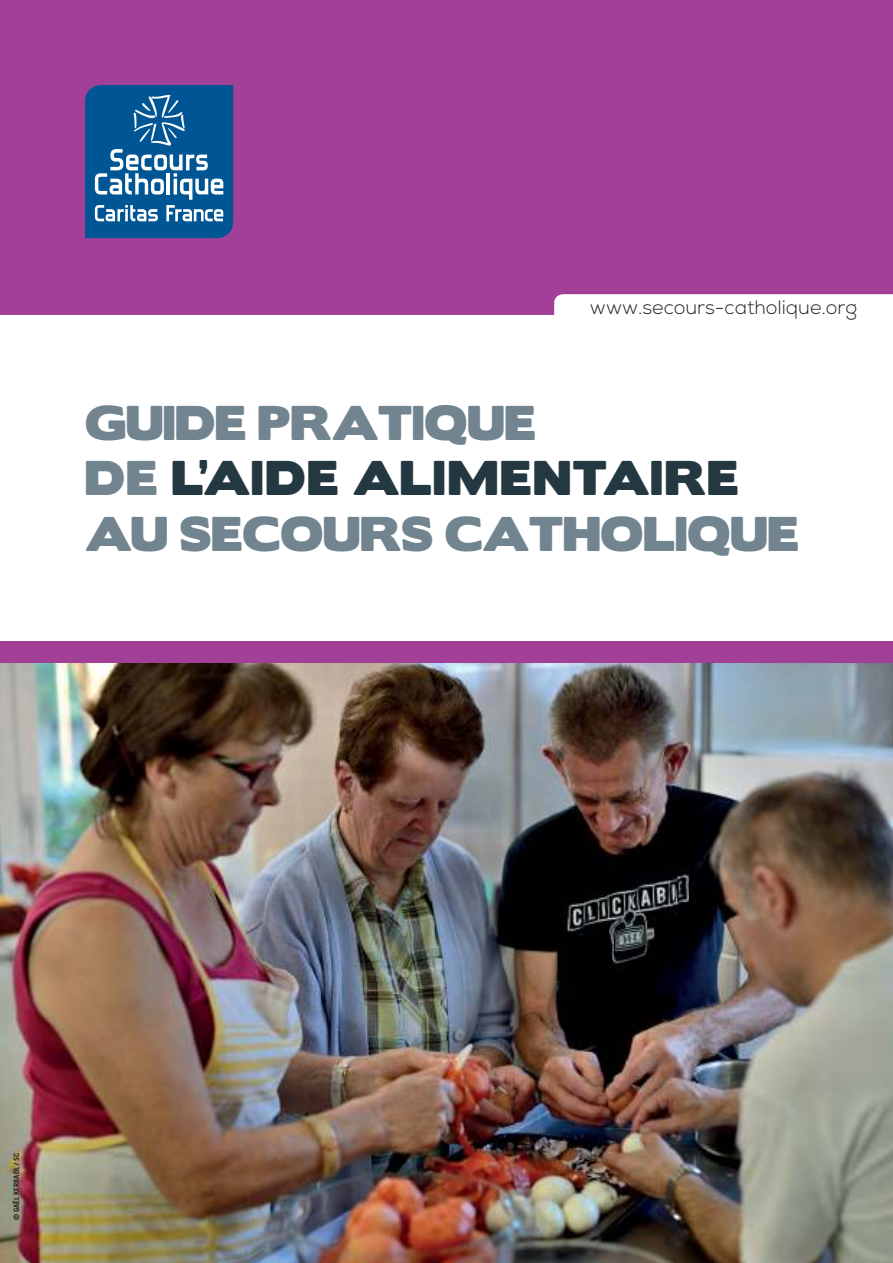
<style>
.page{position:relative;width:893px;height:1263px;background:#fff}
.page>*{position:absolute;margin:0;border:0;box-sizing:border-box;transform-origin:0 0}
.t1{font:43.5px/55.5px "Boris Black Bloxx";color:#71848f}
.t2{font:300 19.5px "Nexa";color:#231f20}
.t3{font:700 7.5px "Trade Gothic";color:#231f20}
.s1{color:#243842}
</style>
<div class="page">
<div style="left:0;top:0;width:893px;height:314px;background:#a23f97"></div>
<img style="left:0;top:663px;width:893px;height:600px">
<svg style="left:85px;top:85px;width:148px;height:153px;background:#286fa5"></svg>
<div style="left:0;top:642px;width:893px;height:21px;background:#a23f97"></div>
<div style="left:554px;top:294px;width:339px;height:21px;background:#fff"></div>
<p class="t2" style="left:590px;top:301px;width:269px">www.secours-catholique.org</p>
<p class="t1" style="left:85px;top:397px;width:715px">GUIDE PRATIQUE<br>DE <span class="s1">L’AIDE ALIMENTAIRE<br></span>AU SECOURS CATHOLIQUE</p>
<p class="t3" style="left:14px;top:1220px;width:70px;rotate:-90deg">© GAËL KERBAOL / SC</p>
</div>
